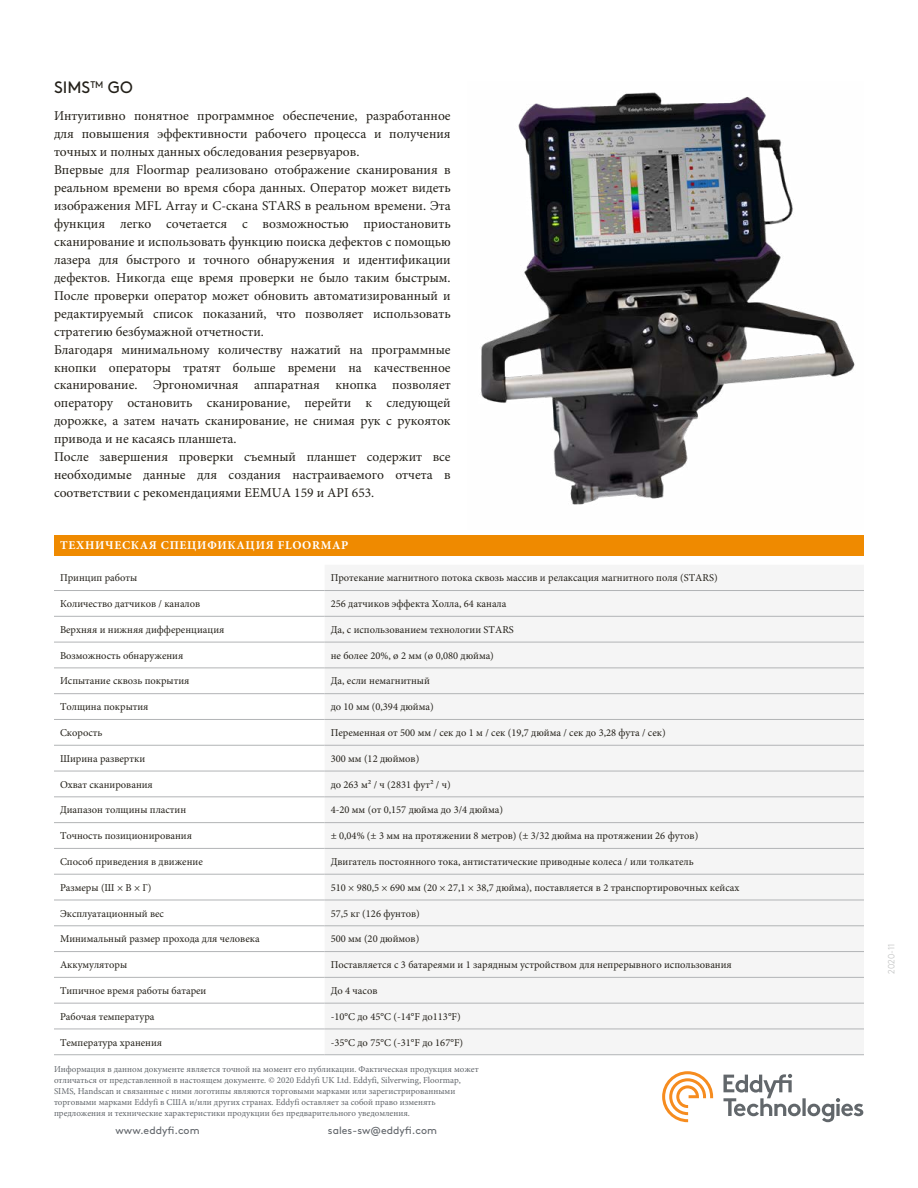
<style>
.page{position:relative;width:918px;height:1188px;background:#fff}
.page>*{position:absolute;margin:0;border:0;box-sizing:border-box;transform-origin:0 0}
.t1{font:16.5px "Brown Std";color:#232019}
.t2{font:13.5px/18px "Minion Pro";color:#232019}
.t3{font:700 12px "Minion Pro";letter-spacing:.055em;color:#fff}
.t4{font:10.5px "Minion Pro";color:#232019}
.t5{font:10.5px "Brown Std";color:#62666b}
.t6{font:9px/10.8px "Minion Pro";color:#62666b}
.t7{font:300 9px "Brown Std";letter-spacing:-.005em;color:#bcbdbd}
</style>
<div class="page">
<svg style="left:662px;top:1071px;width:51px;height:51px"></svg>
<svg style="left:723px;top:1074px;width:140px;height:48px"></svg>
<div style="left:54px;top:535px;width:810px;height:21px;background:#ef8a00"></div>
<div style="left:325px;top:591px;width:539px;height:438px;background:#f5f5f5"></div>
<hr style="left:54px;top:590px;width:271px;height:1px;background:#b2b4b6">
<hr style="left:325px;top:590px;width:539px;height:1px;background:#b2b4b6">
<hr style="left:54px;top:616px;width:271px;height:1px;background:#b2b4b6">
<hr style="left:325px;top:616px;width:539px;height:1px;background:#b2b4b6">
<hr style="left:54px;top:642px;width:271px;height:1px;background:#b2b4b6">
<hr style="left:325px;top:642px;width:539px;height:1px;background:#b2b4b6">
<hr style="left:54px;top:668px;width:271px;height:1px;background:#b2b4b6">
<hr style="left:325px;top:668px;width:539px;height:1px;background:#b2b4b6">
<hr style="left:54px;top:693px;width:271px;height:1px;background:#b2b4b6">
<hr style="left:325px;top:693px;width:539px;height:1px;background:#b2b4b6">
<hr style="left:54px;top:719px;width:271px;height:1px;background:#b2b4b6">
<hr style="left:325px;top:719px;width:539px;height:1px;background:#b2b4b6">
<hr style="left:54px;top:745px;width:271px;height:1px;background:#b2b4b6">
<hr style="left:325px;top:745px;width:539px;height:1px;background:#b2b4b6">
<hr style="left:54px;top:771px;width:271px;height:1px;background:#b2b4b6">
<hr style="left:325px;top:771px;width:539px;height:1px;background:#b2b4b6">
<hr style="left:54px;top:797px;width:271px;height:1px;background:#b2b4b6">
<hr style="left:325px;top:797px;width:539px;height:1px;background:#b2b4b6">
<hr style="left:54px;top:822px;width:271px;height:1px;background:#b2b4b6">
<hr style="left:325px;top:822px;width:539px;height:1px;background:#b2b4b6">
<hr style="left:54px;top:848px;width:271px;height:1px;background:#b2b4b6">
<hr style="left:325px;top:848px;width:539px;height:1px;background:#b2b4b6">
<hr style="left:54px;top:874px;width:271px;height:1px;background:#b2b4b6">
<hr style="left:325px;top:874px;width:539px;height:1px;background:#b2b4b6">
<hr style="left:54px;top:900px;width:271px;height:1px;background:#b2b4b6">
<hr style="left:325px;top:900px;width:539px;height:1px;background:#b2b4b6">
<hr style="left:54px;top:926px;width:271px;height:1px;background:#b2b4b6">
<hr style="left:325px;top:926px;width:539px;height:1px;background:#b2b4b6">
<hr style="left:54px;top:951px;width:271px;height:1px;background:#b2b4b6">
<hr style="left:325px;top:951px;width:539px;height:1px;background:#b2b4b6">
<hr style="left:54px;top:977px;width:271px;height:1px;background:#b2b4b6">
<hr style="left:325px;top:977px;width:539px;height:1px;background:#b2b4b6">
<hr style="left:54px;top:1003px;width:271px;height:1px;background:#b2b4b6">
<hr style="left:325px;top:1003px;width:539px;height:1px;background:#b2b4b6">
<hr style="left:54px;top:1029px;width:271px;height:1px;background:#b2b4b6">
<hr style="left:325px;top:1029px;width:539px;height:1px;background:#b2b4b6">
<hr style="left:54px;top:1054px;width:271px;height:1px;background:#b2b4b6">
<hr style="left:325px;top:1054px;width:539px;height:1px;background:#b2b4b6">
<img style="left:481px;top:92px;width:374px;height:413px">
<h1 class="t1" style="left:54px;top:78px;width:80px">SIMS<sup>TM</sup> GO</h1>
<p class="t2" style="left:54px;top:106px;width:398px">Интуитивно понятное программное обеспечение, разработанное для повышения эффективности рабочего процесса и получения точных и полных данных обследования резервуаров.<br>Впервые для Floormap реализовано отображение сканирования в реальном времени во время сбора данных. Оператор может видеть изображения MFL Array и С-скана STARS в реальном времени. Эта функция легко сочетается с возможностью приостановить сканирование и использовать функцию поиска дефектов с помощью лазера для быстрого и точного обнаружения и идентификации дефектов. Никогда еще время проверки не было таким быстрым.<br>После проверки оператор может обновить автоматизированный и редактируемый список показаний, что позволяет использовать стратегию безбумажной отчетности.<br>Благодаря минимальному количеству нажатий на программные кнопки операторы тратят больше времени на качественное сканирование. Эргономичная аппаратная кнопка позволяет оператору остановить сканирование, перейти к следующей дорожке, а затем начать сканирование, не снимая рук с рукояток привода и не касаясь планшета.<br>После завершения проверки съемный планшет содержит все необходимые данные для создания настраиваемого отчета в соответствии с рекомендациями EEMUA 159 и API 653.</p>
<p class="t3" style="left:60px;top:537px;width:290px">ТЕХНИЧЕСКАЯ СПЕЦИФИКАЦИЯ FLOORMAP</p>
<p class="t4" style="left:60px;top:571px;width:79px">Принцип работы</p>
<p class="t4" style="left:331px;top:571px;width:388px">Протекание магнитного потока сквозь массив и релаксация магнитного поля (STARS)</p>
<p class="t4" style="left:60px;top:597px;width:142px">Количество датчиков / каналов</p>
<p class="t4" style="left:331px;top:597px;width:177px">256 датчиков эффекта Холла, 64 канала</p>
<p class="t4" style="left:60px;top:623px;width:166px">Верхняя и нижняя дифференциация</p>
<p class="t4" style="left:331px;top:623px;width:185px">Да, с использованием технологии STARS</p>
<p class="t4" style="left:60px;top:648px;width:125px">Возможность обнаружения</p>
<p class="t4" style="left:331px;top:648px;width:165px">не более 20%, ø 2 мм (ø 0,080 дюйма)</p>
<p class="t4" style="left:60px;top:674px;width:131px">Испытание сквозь покрытия</p>
<p class="t4" style="left:331px;top:674px;width:101px">Да, если немагнитный</p>
<p class="t4" style="left:60px;top:700px;width:90px">Толщина покрытия</p>
<p class="t4" style="left:331px;top:700px;width:105px">до 10 мм (0,394 дюйма)</p>
<p class="t4" style="left:60px;top:726px;width:44px">Скорость</p>
<p class="t4" style="left:331px;top:726px;width:337px">Переменная от 500 мм / сек до 1 м / сек (19,7 дюйма / сек до 3,28 фута / сек)</p>
<p class="t4" style="left:60px;top:751px;width:87px">Ширина развертки</p>
<p class="t4" style="left:331px;top:751px;width:90px">300 мм (12 дюймов)</p>
<p class="t4" style="left:60px;top:777px;width:94px">Охват сканирования</p>
<p class="t4" style="left:331px;top:777px;width:122px">до 263 м² / ч (2831 фут² / ч)</p>
<p class="t4" style="left:60px;top:803px;width:128px">Диапазон толщины пластин</p>
<p class="t4" style="left:331px;top:803px;width:174px">4-20 мм (от 0,157 дюйма до 3/4 дюйма)</p>
<p class="t4" style="left:60px;top:829px;width:134px">Точность позиционирования</p>
<p class="t4" style="left:331px;top:829px;width:369px">± 0,04% (± 3 мм на протяжении 8 метров) (± 3/32 дюйма на протяжении 26 футов)</p>
<p class="t4" style="left:60px;top:855px;width:144px">Способ приведения в движение</p>
<p class="t4" style="left:331px;top:855px;width:364px">Двигатель постоянного тока, антистатические приводные колеса / или толкатель</p>
<p class="t4" style="left:60px;top:880px;width:93px">Размеры (Ш × В × Г)</p>
<p class="t4" style="left:331px;top:880px;width:410px">510 × 980,5 × 690 мм (20 × 27,1 × 38,7 дюйма), поставляется в 2 транспортировочных кейсах</p>
<p class="t4" style="left:60px;top:906px;width:106px">Эксплуатационный вес</p>
<p class="t4" style="left:331px;top:906px;width:91px">57,5 кг (126 фунтов)</p>
<p class="t4" style="left:60px;top:932px;width:201px">Минимальный размер прохода для человека</p>
<p class="t4" style="left:331px;top:932px;width:90px">500 мм (20 дюймов)</p>
<p class="t4" style="left:60px;top:958px;width:69px">Аккумуляторы</p>
<p class="t4" style="left:331px;top:958px;width:403px">Поставляется с 3 батареями и 1 зарядным устройством для непрерывного использования</p>
<p class="t4" style="left:60px;top:984px;width:148px">Типичное время работы батареи</p>
<p class="t4" style="left:331px;top:984px;width:48px">До 4 часов</p>
<p class="t4" style="left:60px;top:1009px;width:96px">Рабочая температура</p>
<p class="t4" style="left:331px;top:1009px;width:132px">-10°C до 45°C (-14°F до113°F)</p>
<p class="t4" style="left:60px;top:1035px;width:104px">Температура хранения</p>
<p class="t4" style="left:331px;top:1035px;width:134px">-35°C до 75°C (-31°F до 167°F)</p>
<p class="t6" style="left:54px;top:1064px;width:426px">Информация в данном документе является точной на момент его публикации. Фактическая продукция может отличаться от представленной в настоящем документе. © 2020 Eddyfi UK Ltd. Eddyfi, Silverwing, Floormap, SIMS, Handscan и связанные с ними логотипы являются торговыми марками или зарегистрированными торговыми марками Eddyfi в США и/или других странах. Eddyfi оставляет за собой право изменять предложения и технические характеристики продукции без предварительного уведомления.</p>
<p class="t5" style="left:115px;top:1124px;width:86px">www.eddyfi.com</p>
<p class="t5" style="left:328px;top:1124px;width:111px">sales-sw@eddyfi.com</p>
<p class="t7" style="left:886px;top:974px;width:32px;rotate:-90deg">2020-11</p>
</div>
